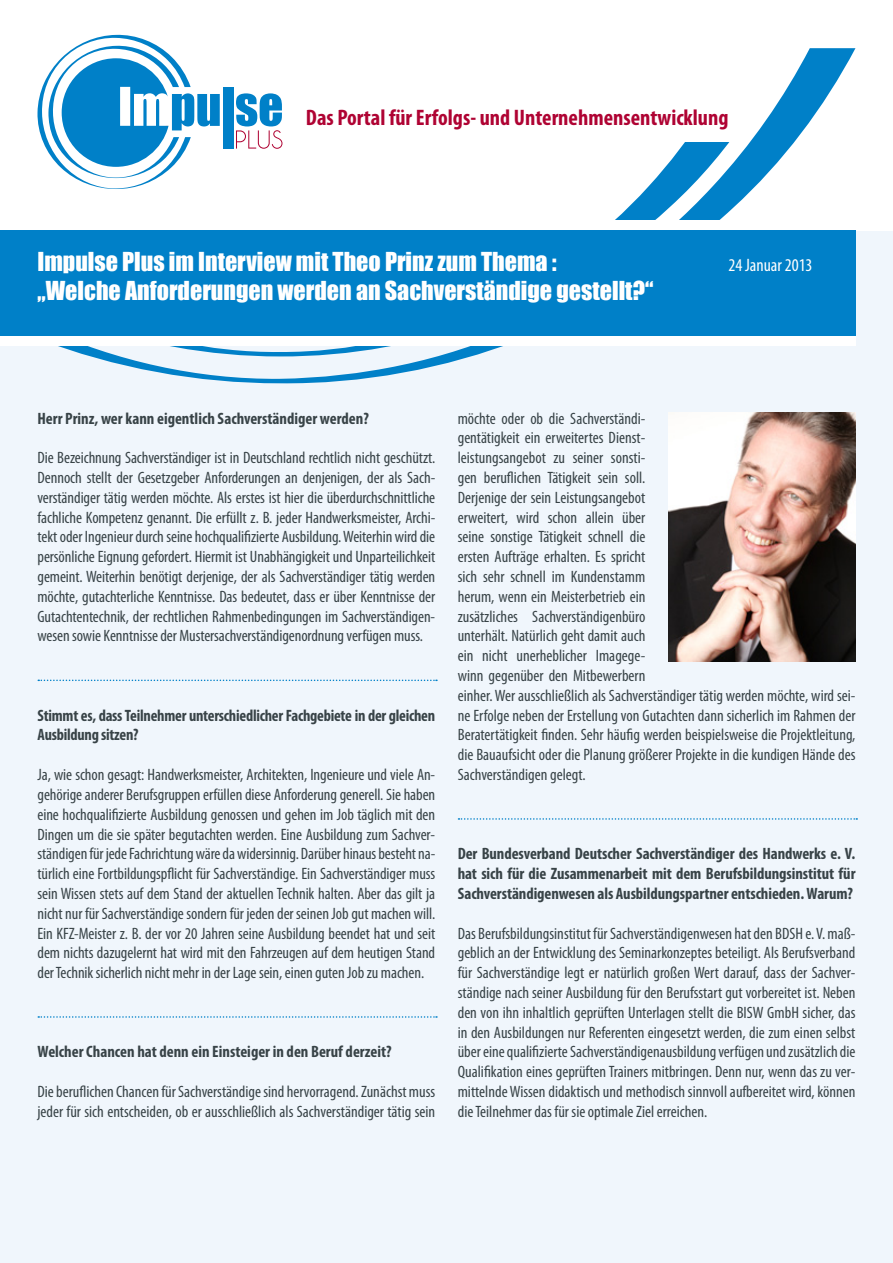
<style>
.page{position:relative;width:893px;height:1263px;background:#fff}
.page>*{position:absolute;margin:0;border:0;box-sizing:border-box;transform-origin:0 0}
.t1{font:24px "Impact";color:#fff}
.t2{font:700 condensed 22.5px "Myriad Pro";color:#af0333}
.t3{font:condensed 18px "Myriad Pro";color:#fff}
.t4{font:condensed 16.5px/19.8px "Myriad Pro";color:#384347;text-align:justify}
.t5{font:700 condensed 16.5px/19.8px "Myriad Pro";letter-spacing:-.005em;color:#384347}
</style>
<div class="page">
<div style="left:0;top:231px;width:893px;height:1032px;background:#f0f6fc"></div>
<svg style="left:74px;top:35px;width:87px;height:13px"></svg>
<svg style="left:38px;top:680px;width:399px;height:1px"></svg>
<svg style="left:38px;top:1016px;width:399px;height:2px"></svg>
<svg style="left:458px;top:818px;width:399px;height:2px"></svg>
<img style="left:668px;top:412px;width:187px;height:249px">
<svg style="left:37px;top:48px;width:818px;height:336px"></svg>
<div style="left:0;top:334px;width:855px;height:12px;background:#fff"></div>
<div style="left:0;top:220px;width:855px;height:11px;background:#fff"></div>
<div style="left:0;top:231px;width:855px;height:105px;background:#0080c8"></div>
<h2 class="t2" style="left:306px;top:104px;width:424px">Das Portal für Erfolgs- und Unternehmensentwicklung</h2>
<h1 class="t1" style="left:38px;top:243px;width:521px">Impulse Plus im Interview mit Theo Prinz zum Thema :</h1>
<p class="t3" style="left:728px;top:255px;width:86px">24 Januar 2013</p>
<h1 class="t1" style="left:38px;top:272px;width:617px">„Welche Anforderungen werden an Sachverständige gestellt?“</h1>
<p class="t5" style="left:38px;top:408px;width:333px">Herr Prinz, wer kann eigentlich Sachverständiger werden?</p>
<p class="t4" style="left:38px;top:448px;width:399px">Die Bezeichnung Sachverständiger ist in Deutschland rechtlich nicht geschützt.<br>Dennoch stellt der Gesetzgeber Anforderungen an denjenigen, der als Sach&shy;verständiger tätig werden möchte. Als erstes ist hier die überdurchschnittliche fachliche Kompetenz genannt. Die erfüllt z. B. jeder Handwerksmeister, Archi&shy;tekt oder Ingenieur durch seine hochqualifizierte Ausbildung. Weiterhin wird die persönliche Eignung gefordert. Hiermit ist Unabhängigkeit und Unparteilichkeit gemeint. Weiterhin benötigt derjenige, der als Sachverständiger tätig werden möchte, gutachterliche Kenntnisse. Das bedeutet, dass er über Kenntnisse der Gutachtentechnik, der rechtlichen Rahmenbedingungen im Sachverständigen&shy;wesen sowie Kenntnisse der Mustersachverständigenordnung verfügen muss.</p>
<p class="t5" style="left:38px;top:705px;width:399px">Stimmt es, dass Teilnehmer unterschiedlicher Fachgebiete in der gleichen<br>Ausbildung sitzen?</p>
<p class="t4" style="left:38px;top:764px;width:399px">Ja, wie schon gesagt: Handwerksmeister, Architekten, Ingenieure und viele An&shy;gehörige anderer Berufsgruppen erfüllen diese Anforderung generell. Sie haben eine hochqualifizierte Ausbildung genossen und gehen im Job täglich mit den Dingen um die sie später begutachten werden. Eine Ausbildung zum Sachver&shy;ständigen für jede Fachrichtung wäre da widersinnig. Darüber hinaus besteht na&shy;türlich eine Fortbildungspflicht für Sachverständige. Ein Sachverständiger muss sein Wissen stets auf dem Stand der aktuellen Technik halten. Aber das gilt ja nicht nur für Sachverständige sondern für jeden der seinen Job gut machen will.<br>Ein KFZ-Meister z. B. der vor 20 Jahren seine Ausbildung beendet hat und seit dem nichts dazugelernt hat wird mit den Fahrzeugen auf dem heutigen Stand der Technik sicherlich nicht mehr in der Lage sein, einen guten Job zu machen.</p>
<p class="t5" style="left:38px;top:1041px;width:356px">Welcher Chancen hat denn ein Einsteiger in den Beruf derzeit?</p>
<p class="t4" style="left:38px;top:1081px;width:399px">Die beruflichen Chancen für Sachverständige sind hervorragend. Zunächst muss jeder für sich entscheiden, ob er ausschließlich als Sachverständiger tätig sein</p>
<p class="t4" style="left:458px;top:408px;width:399px;text-align:left">möchte oder ob die Sachverständi-<br>gentätigkeit ein erweitertes Dienst-<br>leistungsangebot zu seiner sonsti-<br>gen beruflichen Tätigkeit sein soll.<br>Derjenige der sein Leistungsangebot<br>erweitert, wird schon allein über<br>seine sonstige Tätigkeit schnell die<br>ersten Aufträge erhalten. Es spricht<br>sich sehr schnell im Kundenstamm<br>herum, wenn ein Meisterbetrieb ein<br>zusätzliches Sachverständigenbüro<br>unterhält. Natürlich geht damit auch<br>ein nicht unerheblicher Imagege-<br>winn gegenüber den Mitbewerbern<br>einher. Wer ausschließlich als Sachverständiger tätig werden möchte, wird sei&shy;ne Erfolge neben der Erstellung von Gutachten dann sicherlich im Rahmen der Beratertätigkeit finden. Sehr häufig werden beispielsweise die Projektleitung, die Bauaufsicht oder die Planung größerer Projekte in die kundigen Hände des Sachverständigen gelegt.</p>
<p class="t5" style="left:458px;top:843px;width:399px;text-align:justify">Der Bundesverband Deutscher Sachverständiger des Handwerks e. V. hat sich für die Zusammenarbeit mit dem Berufsbildungsinstitut für Sachverständigenwesen als Ausbildungspartner entschieden. Warum?</p>
<p class="t4" style="left:458px;top:923px;width:399px">Das Berufsbildungsinstitut für Sachverständigenwesen hat den BDSH e. V. maß&shy;geblich an der Entwicklung des Seminarkonzeptes beteiligt. Als Berufsverband für Sachverständige legt er natürlich großen Wert darauf, dass der Sachver&shy;ständige nach seiner Ausbildung für den Berufsstart gut vorbereitet ist. Neben den von ihn inhaltlich geprüften Unterlagen stellt die BISW GmbH sicher, das in den Ausbildungen nur Referenten eingesetzt werden, die zum einen selbst über eine qualifizierte Sachverständigenausbildung verfügen und zusätzlich die Qualifikation eines geprüften Trainers mitbringen. Denn nur, wenn das zu ver&shy;mittelnde Wissen didaktisch und methodisch sinnvoll aufbereitet wird, können die Teilnehmer das für sie optimale Ziel erreichen.</p>
</div>
